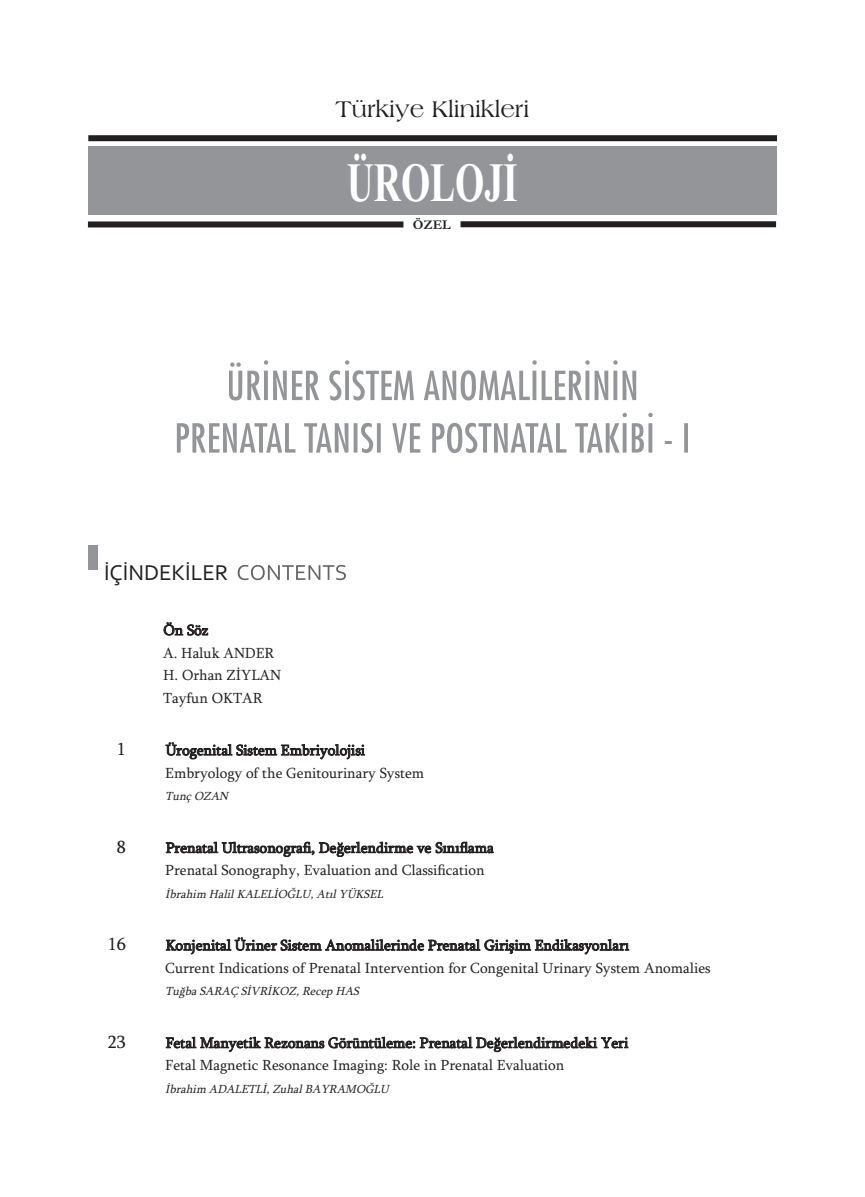
<style>
.page{position:relative;width:865px;height:1197px;background:#fff}
.page>*{position:absolute;margin:0;border:0;box-sizing:border-box;transform-origin:0 0}
.t1{font:700 55.35px "Times New Roman";color:#fff;scale:.68 1}
.t2{font:24px "Americana BT Roman";color:#231f20}
.t3{font:22.5px "Corbel";color:#231f20}
.t4{font:18px "Sylfaen";color:#231f20}
.t5{font:15px/22.6px "Sylfaen";color:#231f20}
.t6{font:700 13.5px "Garamond";color:#231f20}
.t7{font:italic 12px "Sylfaen";color:#231f20}
</style>
<div class="page">
<div style="left:88px;top:147px;width:688px;height:68px;background:#939598"></div>
<div style="left:88px;top:135px;width:689px;height:6px;background:#231f20"></div>
<div style="left:88px;top:221px;width:315px;height:6px;background:#231f20"></div>
<div style="left:460px;top:221px;width:316px;height:6px;background:#231f20"></div>
<svg style="left:238px;top:565px;width:108px;height:15px"></svg>
<div style="left:88px;top:545px;width:9px;height:25px;background:#939598"></div>
<svg style="left:229px;top:360px;width:247px;height:40px"></svg>
<svg style="left:177px;top:423px;width:300px;height:30px"></svg>
<h2 class="t2" style="left:335px;top:94px;width:195px">Türkiye Klinikleri</h2>
<h1 class="t1" style="left:347px;top:149px;width:253px">ÜROLOJİ</h1>
<p class="t6" style="left:413px;top:216px;width:39px">ÖZEL</p>
<h3 class="t3" style="left:104px;top:559px;width:126px">İÇİNDEKİLER</h3>
<p class="t5" style="left:163px;top:618px;width:120px">Ön Söz<br>A. Haluk ANDER<br>H. Orhan ZİYLAN<br>Tayfun OKTAR</p>
<p class="t4" style="left:117px;top:738px;width:10px">1</p>
<p class="t5" style="left:165px;top:738px;width:260px">Ürogenital Sistem Embriyolojisi<br>Embryology of the Genitourinary System</p>
<p class="t7" style="left:165px;top:789px;width:67px">Tunç OZAN</p>
<p class="t4" style="left:117px;top:836px;width:10px">8</p>
<p class="t5" style="left:165px;top:836px;width:330px">Prenatal Ultrasonografi, Değerlendirme ve Sınıflama<br>Prenatal Sonography, Evaluation and Classification</p>
<p class="t7" style="left:165px;top:886px;width:222px">İbrahim Halil KALELİOĞLU, Atıl YÜKSEL</p>
<p class="t4" style="left:108px;top:933px;width:19px">16</p>
<p class="t5" style="left:165px;top:933px;width:547px">Konjenital Üriner Sistem Anomalilerinde Prenatal Girişim Endikasyonları<br>Current Indications of Prenatal Intervention for Congenital Urinary System Anomalies</p>
<p class="t7" style="left:165px;top:984px;width:198px">Tuğba SARAÇ SİVRİKOZ, Recep HAS</p>
<p class="t4" style="left:108px;top:1031px;width:19px">23</p>
<p class="t5" style="left:165px;top:1031px;width:464px">Fetal Manyetik Rezonans Görüntüleme: Prenatal Değerlendirmedeki Yeri<br>Fetal Magnetic Resonance Imaging: Role in Prenatal Evaluation</p>
<p class="t7" style="left:165px;top:1081px;width:228px">İbrahim ADALETLİ, Zuhal BAYRAMOĞLU</p>
</div>
